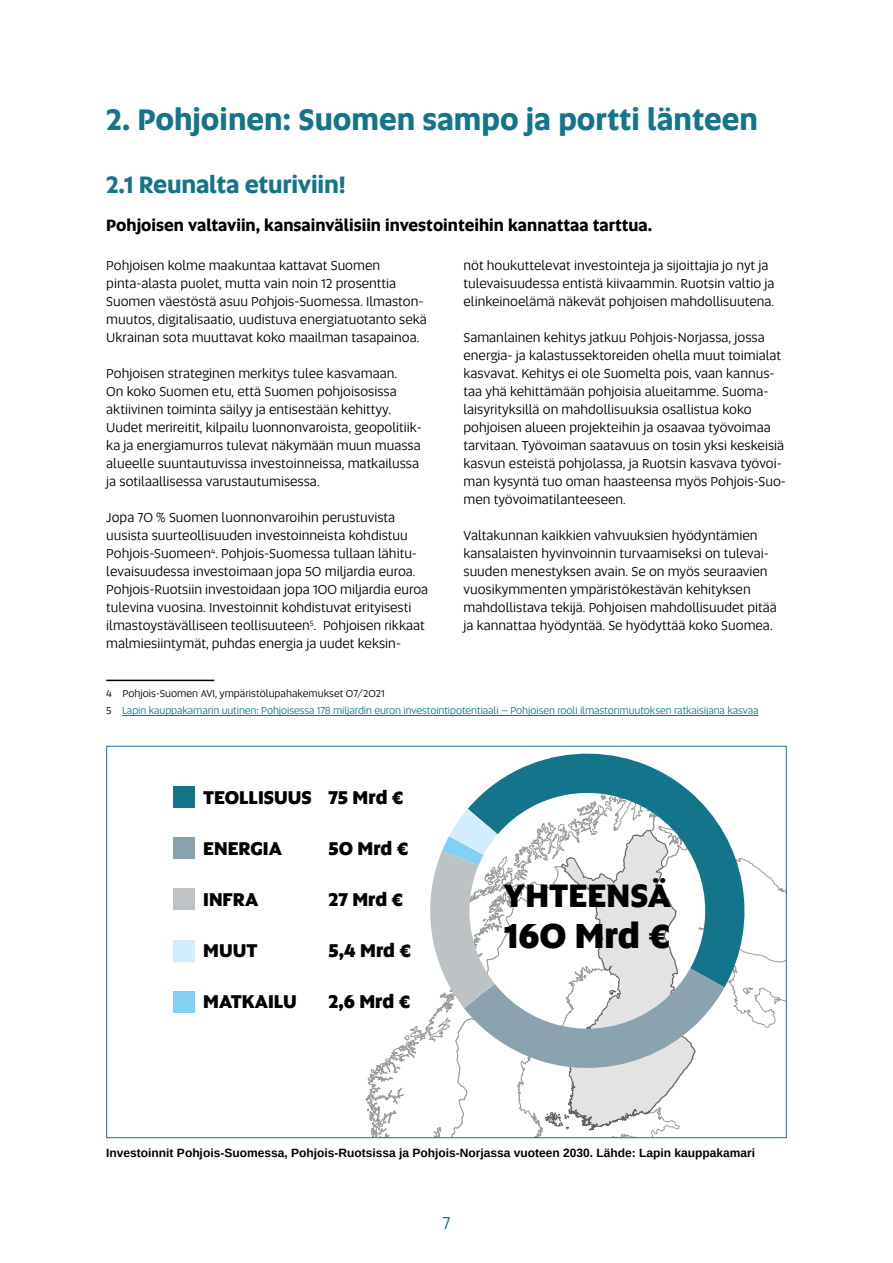
<style>
.page{position:relative;width:893px;height:1263px;background:#fff}
.page>*{position:absolute;margin:0;border:0;box-sizing:border-box;transform-origin:0 0}
.t1{font:800 34.8px "Altis";color:#000}
.t2{font:800 32.4px "Altis";color:#000}
.t3{font:700 30px "Altis";color:#14748a}
.t4{font:700 24px "Altis";letter-spacing:-.01em;color:#14748a}
.t5{font:800 18.6px "Altis";color:#000}
.t6{font:18px "Altis";color:#14748a}
.t7{font:700 16.5px "Altis";color:#000}
.t8{font:13.5px/18px "Altis";color:#000}
.t9{font:700 12px "Arimo";color:#000}
.t10{font:10.5px/17px "Altis";letter-spacing:-.01em;color:#14748a}
.s1{color:#000}
</style>
<div class="page">
<hr style="left:106px;top:680px;width:108px;height:1px;background:#000">
<hr style="left:122px;top:715px;width:637px;height:1px;background:#14748a">
<svg style="left:366px;top:808px;width:102px;height:328px"></svg>
<svg style="left:468px;top:753px;width:239px;height:56px;fill:#14748a"></svg>
<svg style="left:420px;top:809px;width:365px;height:327px"></svg>
<div style="left:173px;top:787px;width:21px;height:21px;background:#14748a"></div>
<div style="left:173px;top:838px;width:21px;height:21px;background:#8aa2ab"></div>
<div style="left:173px;top:889px;width:21px;height:21px;background:#bfc3c6"></div>
<div style="left:173px;top:940px;width:21px;height:21px;background:#d4edfc"></div>
<div style="left:173px;top:991px;width:21px;height:21px;background:#83d0f5"></div>
<h3 class="t3" style="left:106px;top:97px;width:653px">2. Pohjoinen: Suomen sampo ja portti länteen</h3>
<h3 class="t4" style="left:106px;top:166px;width:241px">2.1 Reunalta eturiviin!</h3>
<p class="t7" style="left:106px;top:212px;width:548px">Pohjoisen valtaviin, kansainvälisiin investointeihin kannattaa tarttua.</p>
<p class="t8" style="left:106px;top:256px;width:322px">Pohjoisen kolme maakuntaa kattavat Suomen pinta-alasta puolet, mutta vain noin 12 prosenttia Suomen väestöstä asuu Pohjois-Suomessa. Ilmaston&shy;muutos, digitalisaatio, uudistuva energiatuotanto sekä Ukrainan sota muuttavat koko maailman tasapainoa.</p>
<p class="t8" style="left:106px;top:364px;width:317px">Pohjoisen strateginen merkitys tulee kasvamaan.<br>On koko Suomen etu, että Suomen pohjoisosissa aktiivinen toiminta säilyy ja entisestään kehittyy.<br>Uudet merireitit, kilpailu luonnonvaroista, geopolitiik&shy;ka ja energiamurros tulevat näkymään muun muassa alueelle suuntautuvissa investoinneissa, matkailussa ja sotilaallisessa varustautumisessa.</p>
<p class="t8" style="left:106px;top:508px;width:323px">Jopa 70 % Suomen luonnonvaroihin perustuvista uusista suurteollisuuden investoinneista kohdistuu Pohjois-Suomeen<sup>4</sup>. Pohjois-Suomessa tullaan lähitu&shy;levaisuudessa investoimaan jopa 50 miljardia euroa.<br>Pohjois-Ruotsiin investoidaan jopa 100 miljardia euroa tulevina vuosina. Investoinnit kohdistuvat erityisesti ilmastoystävälliseen teollisuuteen<sup>5</sup>. Pohjoisen rikkaat malmiesiintymät, puhdas energia ja uudet keksin-</p>
<p class="t8" style="left:463px;top:256px;width:312px">nöt houkuttelevat investointeja ja sijoittajia jo nyt ja tulevaisuudessa entistä kiivaammin. Ruotsin valtio ja elinkeinoelämä näkevät pohjoisen mahdollisuutena.</p>
<p class="t8" style="left:463px;top:328px;width:324px">Samanlainen kehitys jatkuu Pohjois-Norjassa, jossa energia- ja kalastussektoreiden ohella muut toimialat kasvavat. Kehitys ei ole Suomelta pois, vaan kannus&shy;taa yhä kehittämään pohjoisia alueitamme. Suoma&shy;laisyrityksillä on mahdollisuuksia osallistua koko pohjoisen alueen projekteihin ja osaavaa työvoimaa tarvitaan. Työvoiman saatavuus on tosin yksi keskeisiä kasvun esteistä pohjolassa, ja Ruotsin kasvava työvoi&shy;man kysyntä tuo oman haasteensa myös Pohjois-Suo&shy;men työvoimatilanteeseen.</p>
<p class="t8" style="left:463px;top:526px;width:315px">Valtakunnan kaikkien vahvuuksien hyödyntämien kansalaisten hyvinvoinnin turvaamiseksi on tulevai&shy;suuden menestyksen avain. Se on myös seuraavien vuosikymmenten ympäristökestävän kehityksen mahdollistava tekijä. Pohjoisen mahdollisuudet pitää ja kannattaa hyödyntää. Se hyödyttää koko Suomea.</p>
<p class="t10" style="left:106px;top:685px;width:654px"><span class="s1">4 Pohjois-Suomen AVI, ympäristölupahakemukset 07/2021<br>5</span> Lapin kauppakamarin uutinen: Pohjoisessa 178 miljardin euron investointipotentiaali – Pohjoisen rooli ilmastonmuutoksen ratkaisijana kasvaa</p>
<h3 class="t5" style="left:203px;top:783px;width:202px">TEOLLISUUS 75 Mrd €</h3>
<h3 class="t5" style="left:203px;top:834px;width:80px">ENERGIA</h3>
<h3 class="t5" style="left:328px;top:834px;width:82px">50 Mrd €</h3>
<h3 class="t5" style="left:203px;top:886px;width:57px">INFRA</h3>
<h3 class="t5" style="left:328px;top:886px;width:76px">27 Mrd €</h3>
<h3 class="t5" style="left:203px;top:937px;width:56px">MUUT</h3>
<h3 class="t5" style="left:328px;top:937px;width:84px">5,4 Mrd €</h3>
<h3 class="t5" style="left:203px;top:988px;width:95px">MATKAILU</h3>
<h3 class="t5" style="left:328px;top:988px;width:84px">2,6 Mrd €</h3>
<h2 class="t2" style="left:504px;top:870px;width:169px">YHTEENSÄ</h2>
<h1 class="t1" style="left:504px;top:910px;width:168px">160 Mrd €</h1>
<p class="t9" style="left:106px;top:1144px;width:650px">Investoinnit Pohjois-Suomessa, Pohjois-Ruotsissa ja Pohjois-Norjassa vuoteen 2030. Lähde: Lapin kauppakamari</p>
<h3 class="t6" style="left:443px;top:1210px;width:9px">7</h3>
</div>
